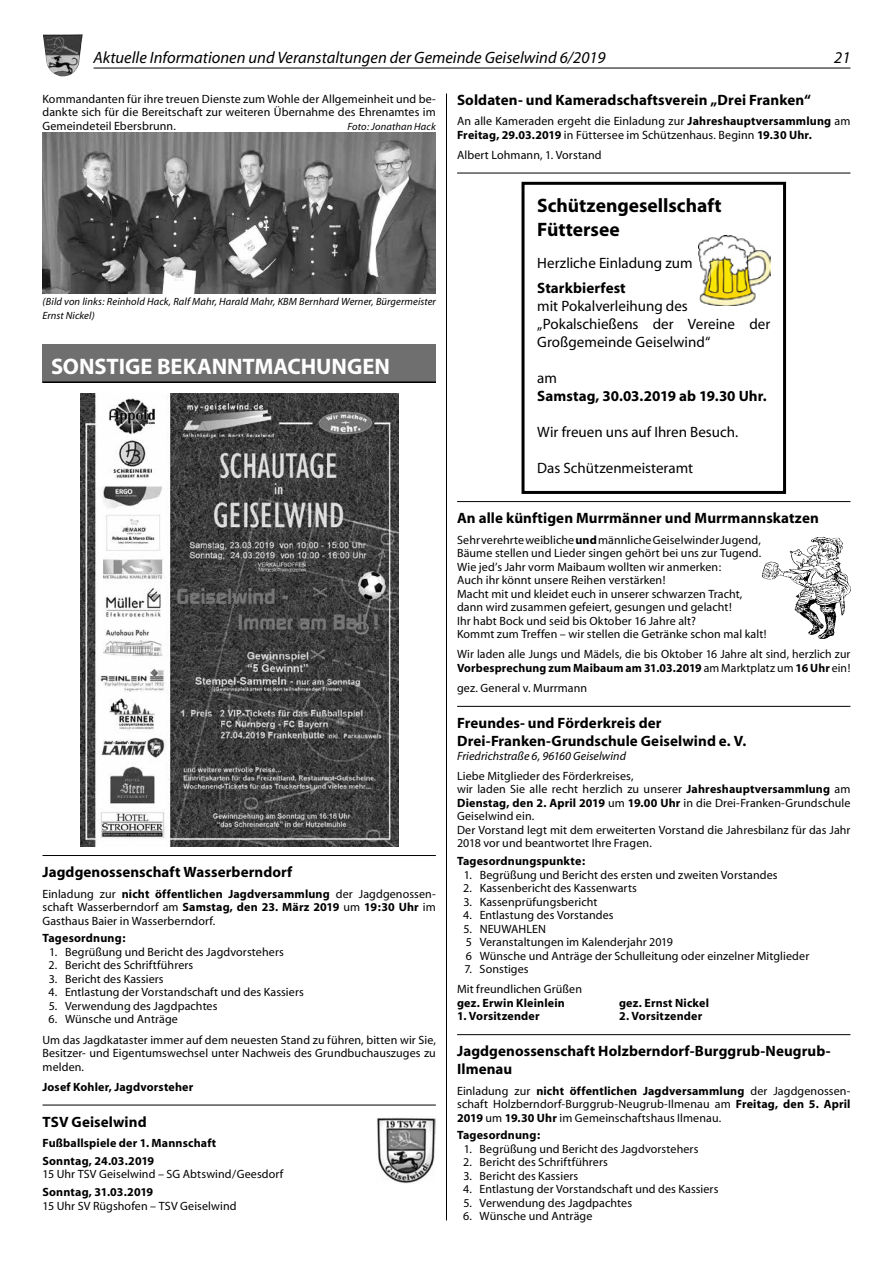
<style>
.page{position:relative;width:893px;height:1263px;background:#fff}
.page>*{position:absolute;margin:0;border:0;box-sizing:border-box;transform-origin:0 0}
.t1{font:700 22.5px "Myriad";color:#fff}
.t2{font:700 19.5px/23.4px "Myriad";color:#000}
.t3{font:italic 16.5px "Myriad";color:#000}
.t4{font:700 15px/18px "Myriad";letter-spacing:.005em;color:#000}
.t5{font:15px/18px "Myriad";color:#000}
.t6{font:12px/13.5px "Myriad";letter-spacing:.01em;color:#000}
.t7{font:700 12px/17.7px "Myriad";letter-spacing:.015em;color:#000}
.t8{font:italic 12px "Myriad";letter-spacing:.005em;color:#000}
.t9{font:italic 10.5px/13.5px "Myriad";letter-spacing:.01em;color:#000}
.s1{font-weight:700}
</style>
<div class="page">
<hr style="left:446px;top:94px;width:1px;height:1126px;background:#000">
<img style="left:43px;top:133px;width:393px;height:160px">
<div style="left:43px;top:344px;width:393px;height:38px;background:#706f6f"></div>
<hr style="left:43px;top:381px;width:393px;height:2px;background:#000">
<hr style="left:43px;top:855px;width:393px;height:1px;background:#000">
<hr style="left:43px;top:1105px;width:393px;height:1px;background:#000">
<img style="left:80px;top:394px;width:318px;height:452px">
<img style="left:377px;top:1117px;width:59px;height:66px">
<hr style="left:457px;top:173px;width:393px;height:1px;background:#000">
<hr style="left:457px;top:501px;width:393px;height:1px;background:#000">
<hr style="left:457px;top:706px;width:393px;height:1px;background:#000">
<hr style="left:457px;top:1034px;width:393px;height:1px;background:#000">
<img style="left:698px;top:236px;width:72px;height:70px">
<div style="left:521px;top:182px;width:265px;height:312px;border:3px solid #000"></div>
<img style="left:762px;top:536px;width:88px;height:103px">
<hr style="left:94px;top:68px;width:756px;height:1px;background:#000">
<img style="left:43px;top:34px;width:40px;height:42px">
<h3 class="t3" style="left:94px;top:50px;width:514px">Aktuelle Informationen und Veranstaltungen der Gemeinde Geiselwind 6/2019</h3>
<h3 class="t3" style="left:834px;top:50px;width:18px">21</h3>
<p class="t6" style="left:43px;top:92px;width:395px;text-align:justify">Kommandanten für ihre treuen Dienste zum Wohle der Allgemeinheit und be&shy;dankte sich für die Bereitschaft zur weiteren Übernahme des Ehrenamtes im Gemeindeteil Ebersbrunn.</p>
<p class="t9" style="left:347px;top:120px;width:90px">Foto: Jonathan Hack</p>
<p class="t9" style="left:43px;top:295px;width:395px">(Bild von links: Reinhold Hack, Ralf Mahr, Harald Mahr, KBM Bernhard Werner, Bürgermeister<br>Ernst Nickel)</p>
<h1 class="t1" style="left:51px;top:355px;width:341px">SONSTIGE BEKANNTMACHUNGEN</h1>
<p class="t4" style="left:43px;top:864px;width:251px">Jagdgenossenschaft Wasserberndorf</p>
<p class="t6" style="left:43px;top:887px;width:395px;text-align:justify">Einladung zur <span class="s1">nicht öffentlichen Jagdversammlung</span> der Jagdgenossen&shy;schaft Wasserberndorf am <span class="s1">Samstag, den 23. März 2019</span> um <span class="s1">19:30 Uhr</span> im Gasthaus Baier in Wasserberndorf.</p>
<p class="t7" style="left:43px;top:930px;width:85px">Tagesordnung:</p>
<p class="t6" style="left:49px;top:945px;width:236px">1. Begrüßung und Bericht des Jagdvorstehers</p>
<p class="t6" style="left:49px;top:959px;width:146px">2. Bericht des Schriftführers</p>
<p class="t6" style="left:49px;top:972px;width:117px">3. Bericht des Kassiers</p>
<p class="t6" style="left:49px;top:986px;width:257px">4. Entlastung der Vorstandschaft und des Kassiers</p>
<p class="t6" style="left:49px;top:999px;width:170px">5. Verwendung des Jagdpachtes</p>
<p class="t6" style="left:42px;top:1010px;width:395px;line-height:20.2px;text-indent:6px">6. Wünsche und Anträge<br>Um das Jagdkataster immer auf dem neuesten Stand zu führen, bitten wir Sie,</p>
<p class="t6" style="left:42px;top:1047px;width:395px">Besitzer- und Eigentumswechsel unter Nachweis des Grundbuchauszuges zu melden.</p>
<p class="t7" style="left:42px;top:1078px;width:152px">Josef Kohler, Jagdvorsteher</p>
<p class="t4" style="left:43px;top:1113px;width:106px">TSV Geiselwind</p>
<p class="t7" style="left:43px;top:1134px;width:175px">Fußballspiele der 1. Mannschaft<br>Sonntag, 24.03.2019</p>
<p class="t6" style="left:43px;top:1168px;width:242px">15 Uhr TSV Geiselwind – SG Abtswind/Geesdorf</p>
<p class="t7" style="left:43px;top:1183px;width:112px">Sonntag, 31.03.2019</p>
<p class="t6" style="left:43px;top:1199px;width:196px">15 Uhr SV Rügshofen – TSV Geiselwind</p>
<p class="t4" style="left:457px;top:91px;width:355px">Soldaten- und Kameradschaftsverein „Drei Franken“</p>
<p class="t6" style="left:457px;top:115px;width:395px">An alle Kameraden ergeht die Einladung zur <span class="s1">Jahreshauptversammlung</span> am<br><span class="s1">Freitag, 29.03.2019</span> in Füttersee im Schützenhaus. Beginn <span class="s1">19.30 Uhr.</span></p>
<p class="t6" style="left:457px;top:149px;width:146px">Albert Lohmann, 1. Vorstand</p>
<h2 class="t2" style="left:537px;top:195px;width:186px">Schützengesellschaft<br>Füttersee</h2>
<p class="t5" style="left:537px;top:255px;width:157px">Herzliche Einladung zum</p>
<p class="t4" style="left:537px;top:279px;width:90px">Starkbierfest</p>
<p class="t5" style="left:537px;top:297px;width:234px">mit Pokalverleihung des „Pokalschießens der Vereine der<br>Großgemeinde Geiselwind“</p>
<p class="t5" style="left:537px;top:369px;width:21px">am</p>
<p class="t4" style="left:537px;top:387px;width:231px">Samstag, 30.03.2019 ab 19.30 Uhr.</p>
<p class="t5" style="left:537px;top:423px;width:202px">Wir freuen uns auf Ihren Besuch.</p>
<p class="t5" style="left:537px;top:459px;width:157px">Das Schützenmeisteramt</p>
<p class="t4" style="left:457px;top:510px;width:363px">An alle künftigen Murrmänner und Murrmannskatzen</p>
<p class="t6" style="left:457px;top:533px;width:311px">Sehr verehrte weibliche <span class="s1">und</span> männliche Geiselwinder Jugend, Bäume stellen und Lieder singen gehört bei uns zur Tugend.<br>Wie jed’s Jahr vorm Maibaum wollten wir anmerken:<br>Auch ihr könnt unsere Reihen verstärken!<br>Macht mit und kleidet euch in unserer schwarzen Tracht, dann wird zusammen gefeiert, gesungen und gelacht!<br>Ihr habt Bock und seid bis Oktober 16 Jahre alt?<br>Kommt zum Treffen – wir stellen die Getränke schon mal kalt!</p>
<p class="t6" style="left:457px;top:648px;width:395px">Wir laden alle Jungs und Mädels, die bis Oktober 16 Jahre alt sind, herzlich zur<br><span class="s1">Vorbesprechung zum Maibaum am 31.03.2019</span> am Marktplatz um <span class="s1">16 Uhr</span> ein!</p>
<p class="t6" style="left:457px;top:682px;width:132px">gez. General v. Murrmann</p>
<p class="t4" style="left:457px;top:715px;width:291px">Freundes- und Förderkreis der<br>Drei-Franken-Grundschule Geiselwind e. V.</p>
<p class="t8" style="left:457px;top:750px;width:170px">Friedrichstraße 6, 96160 Geiselwind</p>
<p class="t6" style="left:457px;top:770px;width:395px">Liebe Mitglieder des Förderkreises,<br>wir laden Sie alle recht herzlich zu unserer <span class="s1">Jahreshauptversammlung</span> am <span class="s1">Dienstag, den 2. April 2019</span> um <span class="s1">19.00 Uhr</span> in die Drei-Franken-Grundschule Geiselwind ein.<br>Der Vorstand legt mit dem erweiterten Vorstand die Jahresbilanz für das Jahr 2018 vor und beantwortet Ihre Fragen.</p>
<p class="t7" style="left:457px;top:853px;width:130px">Tagesordnungspunkte:</p>
<p class="t6" style="left:464px;top:868px;width:315px">1. Begrüßung und Bericht des ersten und zweiten Vorstandes</p>
<p class="t6" style="left:463px;top:882px;width:175px">2. Kassenbericht des Kassenwarts</p>
<p class="t6" style="left:463px;top:895px;width:136px">3. Kassenprüfungsbericht</p>
<p class="t6" style="left:463px;top:909px;width:152px">4. Entlastung des Vorstandes</p>
<p class="t6" style="left:463px;top:922px;width:347px">5. NEUWAHLEN<br>5 Veranstaltungen im Kalenderjahr 2019<br>6 Wünsche und Anträge der Schulleitung oder einzelner Mitglieder</p>
<p class="t6" style="left:457px;top:959px;width:126px;line-height:20.2px;text-indent:7px">7. Sonstiges<br>Mit freundlichen Grüßen</p>
<p class="t7" style="left:457px;top:994px;width:109px">gez. Erwin Kleinlein</p>
<p class="t7" style="left:619px;top:994px;width:91px">gez. Ernst Nickel</p>
<p class="t7" style="left:457px;top:1008px;width:84px">1. Vorsitzender</p>
<p class="t7" style="left:619px;top:1008px;width:85px">2. Vorsitzender</p>
<p class="t4" style="left:457px;top:1043px;width:375px">Jagdgenossenschaft Holzberndorf-Burggrub-Neugrub-<br>Ilmenau</p>
<p class="t6" style="left:457px;top:1084px;width:395px;text-align:justify">Einladung zur <span class="s1">nicht öffentlichen Jagdversammlung</span> der Jagdgenossen&shy;schaft Holzberndorf-Burggrub-Neugrub-Ilmenau am <span class="s1">Freitag, den 5. April 2019</span> um <span class="s1">19.30 Uhr</span> im Gemeinschaftshaus Ilmenau.</p>
<p class="t7" style="left:457px;top:1127px;width:85px">Tagesordnung:</p>
<p class="t6" style="left:464px;top:1143px;width:236px">1. Begrüßung und Bericht des Jagdvorstehers</p>
<p class="t6" style="left:463px;top:1156px;width:146px">2. Bericht des Schriftführers</p>
<p class="t6" style="left:463px;top:1170px;width:117px">3. Bericht des Kassiers</p>
<p class="t6" style="left:463px;top:1183px;width:257px">4. Entlastung der Vorstandschaft und des Kassiers</p>
<p class="t6" style="left:463px;top:1197px;width:170px">5. Verwendung des Jagdpachtes</p>
<p class="t6" style="left:463px;top:1210px;width:131px">6. Wünsche und Anträge</p>
</div>
